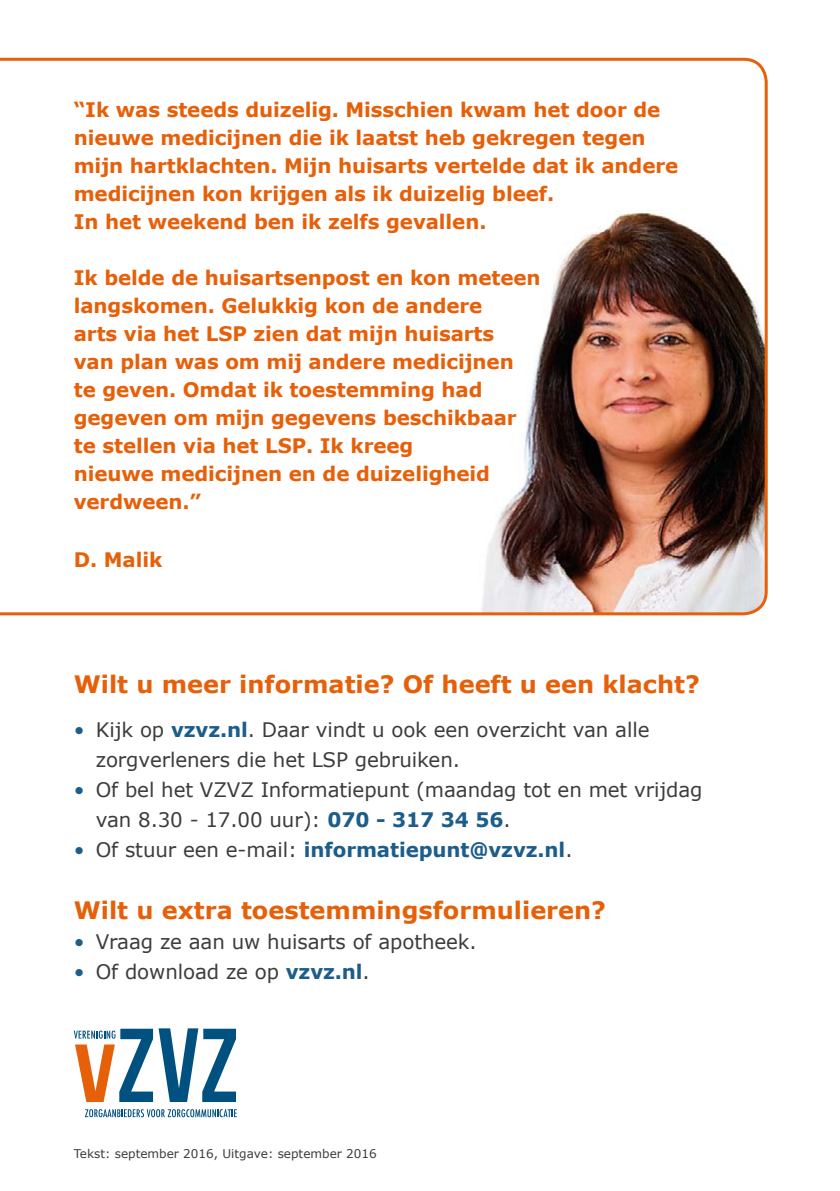
<style>
.page{position:relative;width:840px;height:1191px;background:#fff}
.page>*{position:absolute;margin:0;border:0;box-sizing:border-box;transform-origin:0 0}
.t1{font:700 24px "Verdana";color:#e66009}
.t2{font:700 20px/28px "Verdana";letter-spacing:-.005em;color:#e66009}
.t3{font:20px/30px "Verdana";letter-spacing:-.005em;color:#3c3c3b}
.t4{font:700 20px "Verdana";letter-spacing:-.005em;color:#1c5d89}
.t5{font:12px "Verdana";color:#3c3c3b}
.s1{color:#1c5d89}
.s2{font-weight:700;color:#1c5d89}
.s3{font-weight:400}
.s4{font-weight:400;color:#3c3c3b}
</style>
<div class="page">
<svg style="left:0;top:57px;width:768px;height:559px"></svg>
<svg style="left:85px;top:1109px;width:152px;height:8px"></svg>
<svg style="left:74px;top:1028px;width:162px;height:74px"></svg>
<p class="t2" style="left:74px;top:96px;width:587px">“Ik was steeds duizelig. Misschien kwam het door de nieuwe medicijnen die ik laatst heb gekregen tegen</p>
<p class="t2" style="left:74px;top:152px;width:605px">mijn hartklachten. Mijn huisarts vertelde dat ik andere medicijnen kon krijgen als ik duizelig bleef.</p>
<p class="t2" style="left:74px;top:208px;width:414px">In het weekend ben ik zelfs gevallen.</p>
<p class="t2" style="left:74px;top:264px;width:468px">Ik belde de huisartsenpost en kon meteen langskomen. Gelukkig kon de andere<br>arts via het LSP zien dat mijn huisarts<br>van plan was om mij andere medicijnen te geven. Omdat ik toestemming had gegeven om mijn gegevens beschikbaar te stellen via het LSP. Ik kreeg<br>nieuwe medicijnen en de duizeligheid verdween.”</p>
<p class="t2" style="left:74px;top:546px;width:90px">D. Malik</p>
<p class="t1" style="left:74px;top:669px;width:627px">Wilt u meer informatie? Of heeft u een klacht?</p>
<p class="t3" style="left:96px;top:715px;width:555px;text-indent:-22px"><span class="s1">•</span> Kijk op <span class="s2">vzvz.nl</span>. Daar vindt u ook een overzicht van alle zorgverleners die het LSP gebruiken.</p>
<p class="t3" style="left:96px;top:775px;width:608px;text-indent:-22px"><span class="s1">•</span> Of bel het VZVZ Informatiepunt (maandag tot en met vrijdag van 8.30 - 17.00 uur): <span class="s2">070 - 317 34 56</span>.</p>
<p class="t4" style="left:74px;top:837px;width:500px"><span class="s3">•</span> <span class="s4">Of stuur een e-mail:</span> informatiepunt@vzvz.nl<span class="s4">.</span></p>
<p class="t1" style="left:74px;top:895px;width:533px">Wilt u extra toestemmingsformulieren?</p>
<p class="t3" style="left:74px;top:927px;width:404px"><span class="s1">•</span> Vraag ze aan uw huisarts of apotheek.</p>
<p class="t3" style="left:74px;top:957px;width:297px"><span class="s1">•</span> Of download ze op <span class="s2">vzvz.nl</span>.</p>
<p class="t5" style="left:74px;top:1146px;width:304px">Tekst: september 2016, Uitgave: september 2016</p>
</div>
